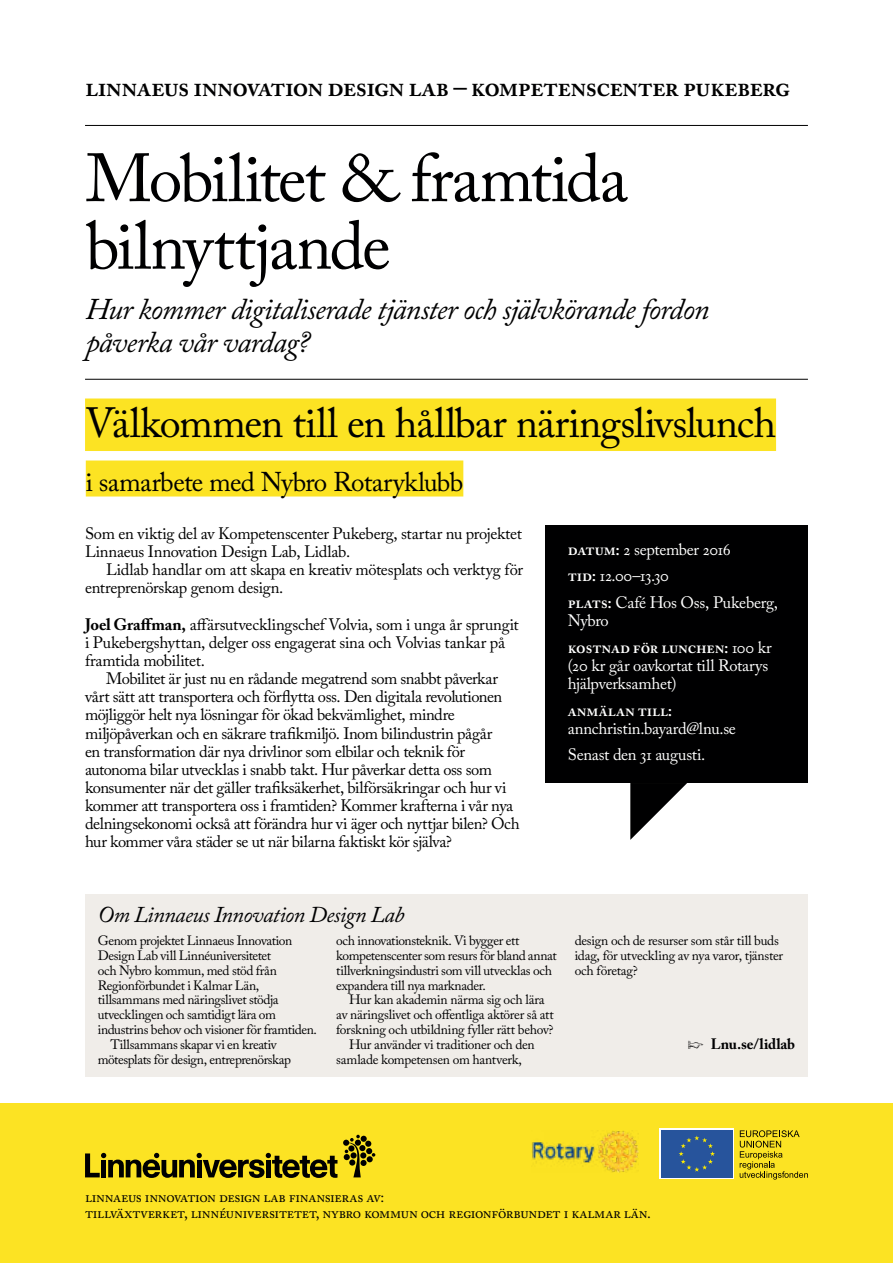
<style>
.page{position:relative;width:893px;height:1263px;background:#fff}
.page>*{position:absolute;margin:0;border:0;box-sizing:border-box;transform-origin:0 0}
.t1{font:67.5px/67.5px "Adobe Caslon Pro";letter-spacing:-.03em;color:#000001}
.t2{font:42px "Adobe Caslon Pro";letter-spacing:-.02em;color:#000001}
.t3{font:italic 30px/33px "Adobe Caslon Pro";letter-spacing:-.025em;color:#000001}
.t4{font:600 27px "Adobe Caslon Pro";letter-spacing:-.03em;color:#000001}
.t5{font:27px "Adobe Caslon Pro";letter-spacing:-.025em;color:#000001}
.t6{font:italic 22.5px "Adobe Caslon Pro";letter-spacing:-.025em;color:#000001}
.t7{font:16.5px/18.1px "Adobe Caslon Pro";letter-spacing:-.025em;color:#000001}
.t8{font:16.5px/26.7px "Adobe Caslon Pro";letter-spacing:-.015em;color:#fff}
.t9{font:600 16.5px/26.7px "Adobe Caslon Pro";letter-spacing:-.01em;color:#fff}
.t10{font:600 16.5px "Adobe Caslon Pro";letter-spacing:.01em;color:#fff}
.t11{font:15px/16.5px "Adobe Caslon Pro";letter-spacing:-.02em;color:#000001}
.t12{font:700 15px "Adobe Caslon Pro";letter-spacing:-.01em;color:#000001}
.t13{font:13.5px/14.9px "Adobe Caslon Pro";letter-spacing:-.025em;color:#000001}
.s1{font-weight:700}
.s2{font-weight:600}
.s3{font-weight:400}
</style>
<div class="page">
<div style="left:0;top:1103px;width:893px;height:160px;background:#fce323"></div>
<svg style="left:85px;top:1153px;width:252px;height:25px"></svg>
<svg style="left:343px;top:1135px;width:32px;height:42px"></svg>
<div style="left:660px;top:1128px;width:74px;height:51px;background:#fff"></div>
<div style="left:661px;top:1130px;width:72px;height:48px;background:#27549c"></div>
<svg style="left:679px;top:1135px;width:36px;height:37px"></svg>
<svg style="left:740px;top:1130px;width:68px;height:49px"></svg>
<div style="left:545px;top:525px;width:263px;height:258px;background:#000001"></div>
<svg style="left:630px;top:783px;width:57px;height:57px"></svg>
<hr style="left:85px;top:125px;width:723px;height:1px;background:#000001">
<hr style="left:85px;top:379px;width:723px;height:1px;background:#000001">
<div style="left:85px;top:894px;width:723px;height:183px;background:#f0ede9"></div>
<div style="left:85px;top:398px;width:691px;height:53px;background:#fce323"></div>
<div style="left:86px;top:460px;width:377px;height:36px;background:#fce323"></div>
<img style="left:532px;top:1131px;width:107px;height:41px">
<h3 class="t4" style="left:85px;top:71px;width:707px">Linnaeus Innovation Design Lab – kompetenscenter Pukeberg</h3>
<h1 class="t1" style="left:86px;top:144px;width:544px">Mobilitet &amp; framtida bilnyttjande</h1>
<h3 class="t3" style="left:86px;top:292px;width:625px">Hur kommer digitaliserade tjänster och självkörande fordon påverka vår vardag?</h3>
<h2 class="t2" style="left:85px;top:398px;width:692px">Välkommen till en hållbar näringslivslunch</h2>
<h3 class="t5" style="left:86px;top:465px;width:379px">i samarbete med Nybro Rotaryklubb</h3>
<p class="t7" style="left:85px;top:524px;width:438px">Som en viktig del av Kompetenscenter Pukeberg, startar nu projektet<br>Linnaeus Innovation Design Lab, Lidlab.</p>
<p class="t7" style="left:85px;top:560px;width:439px;text-indent:21px">Lidlab handlar om att skapa en kreativ mötesplats och verktyg för entreprenörskap genom design.</p>
<p class="t7" style="left:85px;top:615px;width:435px"><span class="s1">Joel Graffman,</span> affärsutvecklingschef Volvia, som i unga år sprungit i Pukebergshyttan, delger oss engagerat sina och Volvias tankar på framtida mobilitet.</p>
<p class="t7" style="left:85px;top:669px;width:436px;text-indent:21px">Mobilitet är just nu en rådande megatrend som snabbt påverkar vårt sätt att transportera och förflytta oss. Den digitala revolutionen möjliggör helt nya lösningar för ökad bekvämlighet, mindre miljöpåverkan och en säkrare trafikmiljö. Inom bilindustrin pågår<br>en transformation där nya drivlinor som elbilar och teknik för autonoma bilar utvecklas i snabb takt. Hur påverkar detta oss som konsumenter när det gäller trafiksäkerhet, bilförsäkringar och hur vi kommer att transportera oss i framtiden? Kommer krafterna i vår nya delningsekonomi också att förändra hur vi äger och nyttjar bilen? Och hur kommer våra städer se ut när bilarna faktiskt kör själva?</p>
<p class="t8" style="left:568px;top:536px;width:212px"><span class="s2">Datum:</span> 2 september 2016<br><span class="s2">Tid:</span> 12.00–13.30<br><span class="s2">Plats:</span> Café Hos Oss, Pukeberg,</p>
<p class="t9" style="left:568px;top:607px;width:206px"><span class="s3">Nybro<br></span>Kostnad för lunchen: <span class="s3">100 kr</span></p>
<p class="t8" style="left:568px;top:656px;width:202px;line-height:18.1px">(20 kr går oavkortat till Rotarys hjälpverksamhet)</p>
<p class="t10" style="left:568px;top:700px;width:106px">Anmälan till:</p>
<p class="t8" style="left:568px;top:715px;width:170px">annchristin.bayard@lnu.se<br>Senast den 31 augusti.</p>
<h3 class="t6" style="left:98px;top:901px;width:308px">Om Linnaeus Innovation Design Lab</h3>
<p class="t13" style="left:98px;top:933px;width:196px">Genom projektet Linnaeus Innovation</p>
<p class="t13" style="left:98px;top:948px;width:175px">Design Lab vill Linnéuniversitetet</p>
<p class="t13" style="left:98px;top:963px;width:181px">och Nybro kommun, med stöd från</p>
<p class="t13" style="left:98px;top:977px;width:163px">Regionförbundet i Kalmar Län,</p>
<p class="t13" style="left:98px;top:992px;width:182px">tillsammans med näringslivet stödja</p>
<p class="t13" style="left:98px;top:1007px;width:180px">utvecklingen och samtidigt lära om</p>
<p class="t13" style="left:98px;top:1022px;width:221px">industrins behov och visioner för framtiden.</p>
<p class="t13" style="left:111px;top:1037px;width:168px">Tillsammans skapar vi en kreativ</p>
<p class="t13" style="left:98px;top:1052px;width:195px">mötesplats för design, entreprenörskap</p>
<p class="t13" style="left:336px;top:933px;width:222px">och innovationsteknik. Vi bygger ett kompetenscenter som resurs för bland annat tillverkningsindustri som vill utvecklas och expandera till nya marknader.</p>
<p class="t13" style="left:349px;top:992px;width:197px">Hur kan akademin närma sig och lära</p>
<p class="t13" style="left:336px;top:1007px;width:219px">av näringslivet och offentliga aktörer så att</p>
<p class="t13" style="left:336px;top:1022px;width:219px">forskning och utbildning fyller rätt behov?</p>
<p class="t13" style="left:349px;top:1037px;width:187px">Hur använder vi traditioner och den</p>
<p class="t13" style="left:336px;top:1052px;width:187px">samlade kompetensen om hantverk,</p>
<p class="t13" style="left:575px;top:933px;width:210px">design och de resurser som står till buds idag, för utveckling av nya varor, tjänster och företag?</p>
<p class="t12" style="left:688px;top:1035px;width:108px">p Lnu.se/lidlab</p>
<p class="t11" style="left:85px;top:1188px;width:567px">Linnaeus Innovation Design Lab finansieras av:<br>Tillväxtverket, Linnéuniversitetet, Nybro kommun och Regionförbundet i Kalmar län.</p>
</div>
